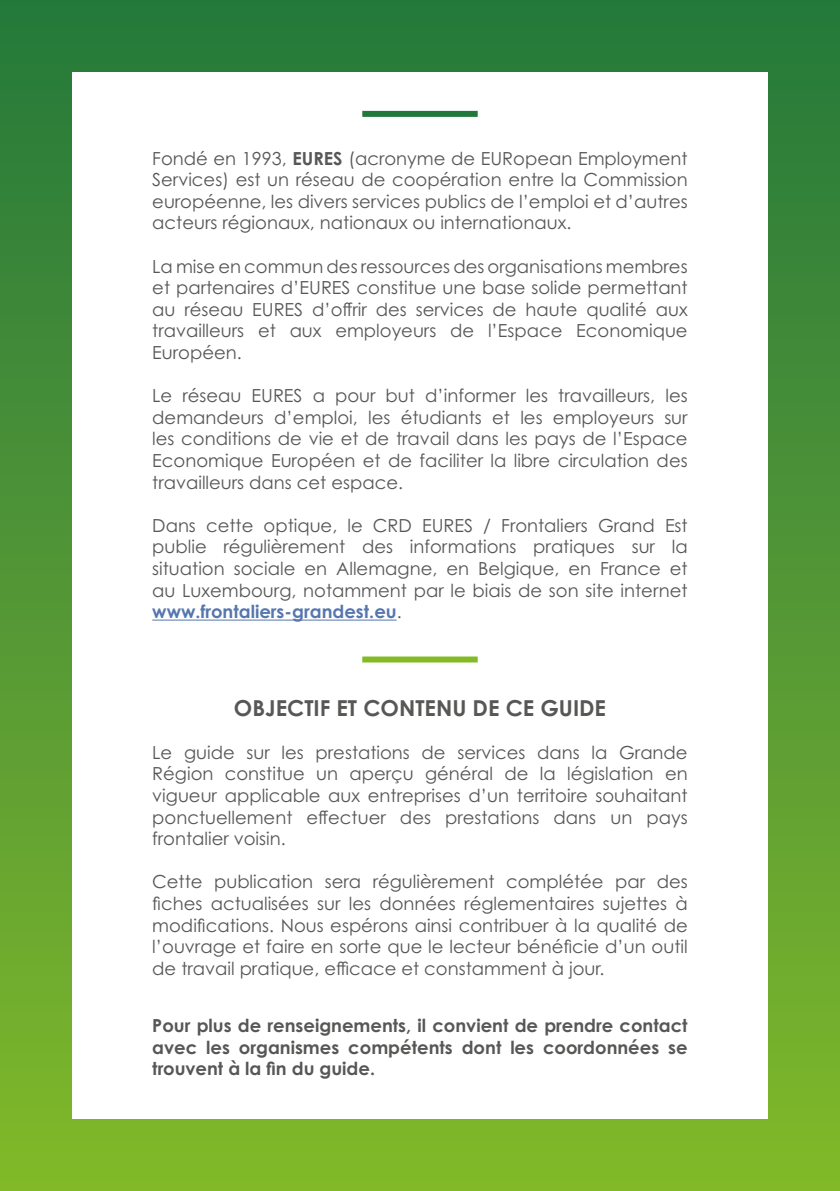
<style>
.page{position:relative;width:840px;height:1191px;background:#fff}
.page>*{position:absolute;margin:0;border:0;box-sizing:border-box;transform-origin:0 0}
.t1{font:700 22px "Century Gothic Pro";color:#575756}
.t2{font:18px/21.6px "Century Gothic Pro";color:#575756;text-align:justify}
.t3{font:700 18px/21.6px "Century Gothic Pro";color:#575756;text-align:justify}
.s1{font-weight:700}
.s2{font-weight:700;color:#5576af}
</style>
<div class="page">
<div style="left:0;top:0;width:839px;height:1191px;background:linear-gradient(to bottom,#24773d,#81b82b)"></div>
<div style="left:72px;top:72px;width:695px;height:1047px;background:#fff"></div>
<hr style="left:152px;top:619px;width:244px;height:1px;background:#5576af">
<div style="left:362px;top:656px;width:115px;height:6px;background:#83bb26"></div>
<div style="left:362px;top:111px;width:115px;height:6px;background:#20793a"></div>
<p class="t2" style="left:152px;top:147px;width:536px">Fondé en 1993, <span class="s1">EURES</span> (acronyme de EURopean Employment Services) est un réseau de coopération entre la Commission européenne, les divers services publics de l’emploi et d’autres acteurs régionaux, nationaux ou internationaux.</p>
<p class="t2" style="left:152px;top:255px;width:536px">La mise en commun des ressources des organisations membres et partenaires d’EURES constitue une base solide permettant au réseau EURES d’offrir des services de haute qualité aux travailleurs et aux employeurs de l’Espace Economique Européen.</p>
<p class="t2" style="left:152px;top:385px;width:536px">Le réseau EURES a pour but d’informer les travailleurs, les demandeurs d’emploi, les étudiants et les employeurs sur les conditions de vie et de travail dans les pays de l’Espace Economique Européen et de faciliter la libre circulation des travailleurs dans cet espace.</p>
<p class="t2" style="left:152px;top:514px;width:536px">Dans cette optique, le CRD EURES / Frontaliers Grand Est publie régulièrement des informations pratiques sur la situation sociale en Allemagne, en Belgique, en France et au Luxembourg, notamment par le biais de son site internet <span class="s2">www.frontaliers-grandest.eu</span>.</p>
<p class="t1" style="left:234px;top:694px;width:373px">OBJECTIF ET CONTENU DE CE GUIDE</p>
<p class="t2" style="left:152px;top:741px;width:536px">Le guide sur les prestations de services dans la Grande Région constitue un aperçu général de la législation en vigueur applicable aux entreprises d’un territoire souhaitant ponctuellement effectuer des prestations dans un pays frontalier voisin.</p>
<p class="t2" style="left:152px;top:871px;width:536px">Cette publication sera régulièrement complétée par des fiches actualisées sur les données réglementaires sujettes à modifications. Nous espérons ainsi contribuer à la qualité de l’ouvrage et faire en sorte que le lecteur bénéficie d’un outil de travail pratique, efficace et constamment à jour.</p>
<p class="t3" style="left:152px;top:1014px;width:536px">Pour plus de renseignements, il convient de prendre contact avec les organismes compétents dont les coordonnées se trouvent à la fin du guide.</p>
</div>
